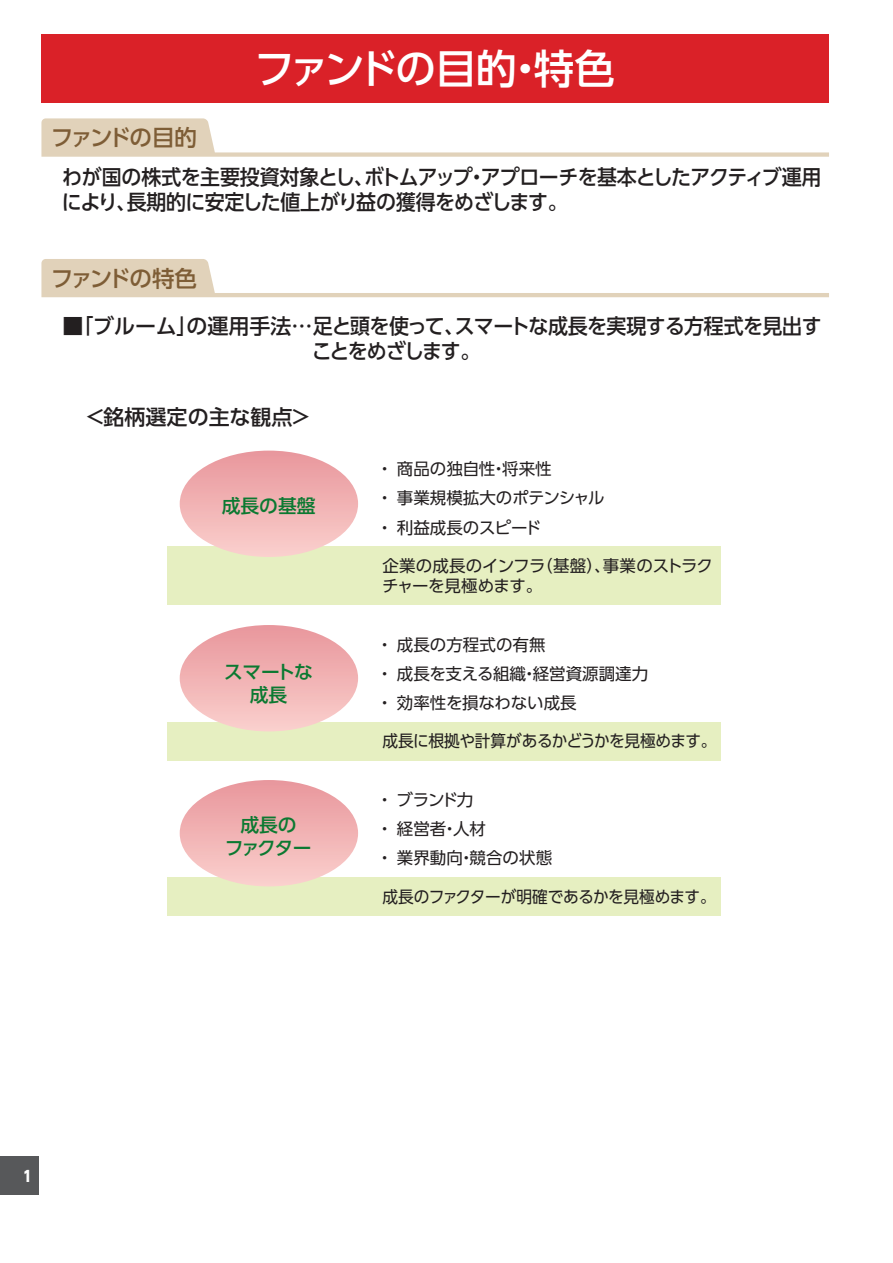
<style>
.page{position:relative;width:893px;height:1263px;background:#fff}
.page>*{position:absolute;margin:0;border:0;box-sizing:border-box;transform-origin:0 0}
.t1{font:500 40.5px "UD Shin Go Pro";letter-spacing:-.06em;color:#fff}
.t2{font:500 22.5px "UD Shin Go Pro";letter-spacing:-.095em;color:#7e5d36}
.t3{font:500 21px/25.5px "UD Shin Go Pro";letter-spacing:-.03em;color:#231f20;scale:.95 1}
.t4{font:500 21px/25.5px "UD Shin Go Pro";letter-spacing:-.03em;color:#231f20}
.t5{font:500 21px "UD Shin Go Pro";color:#231f20}
.t6{font:500 18.75px/22.5px "UD Shin Go Pro";letter-spacing:-.01em;color:#0b7931;text-align:center}
.t7{font:500 18.75px/22.5px "UD Shin Go Pro";letter-spacing:-.05em;color:#0b7931;text-align:center}
.t8{font:16.5px/29.2px "UD Shin Go Pro";letter-spacing:-.005em;color:#231f20}
.t9{font:16.5px "UD Shin Go Pro";letter-spacing:-.03em;color:#231f20;scale:.95 1}
.t10{font:16.5px "UD Shin Go Pro";letter-spacing:-.025em;color:#231f20;scale:.95 1}
.t11{font:800 15px "UD Shin Go Pro";color:#fff;scale:.9 1}
</style>
<div class="page">
<div style="left:0;top:1157px;width:38px;height:38px;background:#57585a"></div>
<div style="left:41px;top:35px;width:788px;height:68px;background:#da2128"></div>
<svg style="left:41px;top:118px;width:788px;height:39px"></svg>
<svg style="left:41px;top:259px;width:788px;height:38px"></svg>
<div style="left:167px;top:546px;width:554px;height:59px;background:#e6efc1"></div>
<div style="left:167px;top:722px;width:554px;height:38px;background:#e6efc1"></div>
<div style="left:167px;top:877px;width:554px;height:38px;background:#e6efc1"></div>
<svg style="left:180px;top:451px;width:178px;height:106px"></svg>
<svg style="left:180px;top:625px;width:178px;height:106px"></svg>
<svg style="left:180px;top:780px;width:178px;height:106px"></svg>
<h1 class="t1" style="left:254px;top:36px;width:362px">ファンドの目的・特色</h1>
<h2 class="t2" style="left:51px;top:119px;width:147px">ファンドの目的</h2>
<p class="t3" style="left:62px;top:164px;width:801px">わが国の株式を主要投資対象とし、ボトムアップ・アプローチを基本としたアクティブ運用により、長期的に安定した値上がり益の獲得をめざします。</p>
<h2 class="t2" style="left:51px;top:260px;width:148px">ファンドの特色</h2>
<p class="t4" style="left:312px;top:312px;width:511px;text-indent:-249px">■「ブルーム」の運用手法…足と頭を使って、スマートな成長を実現する方程式を見出すことをめざします。</p>
<p class="t5" style="left:85px;top:400px;width:229px">＜銘柄選定の主な観点＞</p>
<p class="t6" style="left:222px;top:494px;width:95px">成長の基盤</p>
<p class="t6" style="left:224px;top:660px;width:90px">スマートな成長</p>
<p class="t7" style="left:225px;top:813px;width:88px">成長の<br>ファクター</p>
<p class="t8" style="left:377px;top:454px;width:177px">・ 商品の独自性・将来性</p>
<p class="t8" style="left:377px;top:483px;width:230px">・ 事業規模拡大のポテンシャル・ 利益成長のスピード</p>
<p class="t8" style="left:382px;top:556px;width:332px;line-height:19.5px">企業の成長のインフラ（基盤）、事業のストラクチャーを見極めます。</p>
<p class="t8" style="left:377px;top:629px;width:273px">・ 成長の方程式の有無<br>・ 成長を支える組織・経営資源調達力・ 効率性を損なわない成長</p>
<p class="t9" style="left:382px;top:728px;width:353px">成長に根拠や計算があるかどうかを見極めます。</p>
<p class="t8" style="left:377px;top:784px;width:177px">・ ブランド力<br>・ 経営者・人材<br>・ 業界動向・競合の状態</p>
<p class="t10" style="left:382px;top:883px;width:352px">成長のファクターが明確であるかを見極めます。</p>
<p class="t11" style="left:23px;top:1163px;width:11px">1</p>
</div>
